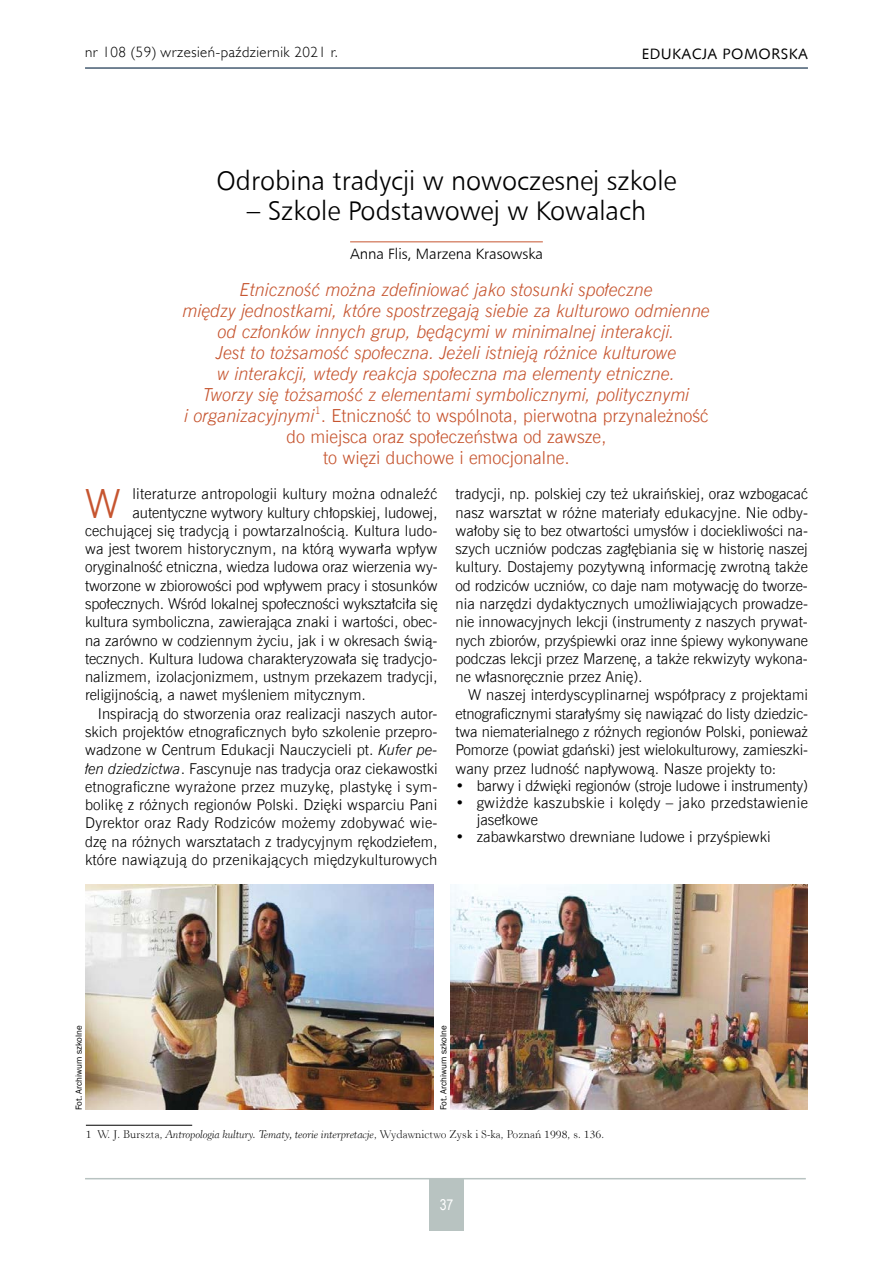
<style>
.page{position:relative;width:893px;height:1263px;background:#fff}
.page>*{position:absolute;margin:0;border:0;box-sizing:border-box;transform-origin:0 0}
.t1{font:40.35px "News Goth Lt EU";color:#c65530}
.t2{font:27px "Humnst 777 Lt EU";color:#000}
.t3{font:italic 18px/21px "News Goth Lt EU";color:#c65530;text-align:center}
.t4{font:15px/18.3px "News Goth Lt EU";color:#000;text-align:justify}
.t5{font:15px/17.1px "News Goth Lt EU";letter-spacing:.02em;color:#000}
.t6{font:15px "Humanst 521 Lt EU";letter-spacing:.03em;color:#000}
.t7{font:15px "Humnst 777 Lt EU";color:#000}
.t8{font:15px "Humanst 531 EU";letter-spacing:.03em;color:#000}
.t9{font:15px "Arial Narrow";color:#fff}
.t10{font:12px "Revivl 555 Lt EU";color:#000}
.t11{font:9px "Franklin Gothic";color:#000}
.s1{font-style:normal}
.s2{font-style:italic}
</style>
<div class="page">
<hr style="left:85px;top:1178px;width:721px;height:1px;background:#b8c3c1">
<hr style="left:85px;top:67px;width:723px;height:2px;background:#465c71">
<div style="left:429px;top:1178px;width:35px;height:52px;background:#b8c3c1"></div>
<hr style="left:350px;top:241px;width:193px;height:1px;background:#c65530">
<hr style="left:86px;top:1125px;width:106px;height:1px;background:#000">
<img style="left:85px;top:884px;width:349px;height:226px">
<img style="left:451px;top:884px;width:357px;height:226px">
<p class="t6" style="left:85px;top:43px;width:255px">nr 108 (59) wrzesień-październik 2021 r.</p>
<p class="t8" style="left:642px;top:44px;width:168px">EDUKACJA POMORSKA</p>
<h2 class="t2" style="left:216px;top:164px;width:462px">Odrobina tradycji w nowoczesnej szkole</h2>
<h2 class="t2" style="left:247px;top:194px;width:401px">– Szkole Podstawowej w Kowalach</h2>
<p class="t7" style="left:350px;top:245px;width:194px">Anna Flis, Marzena Krasowska</p>
<p class="t3" style="left:183px;top:279px;width:529px">Etniczność można zdefiniować jako stosunki społeczne<br>między jednostkami, które spostrzegają siebie za kulturowo odmienne od członków innych grup, będącymi w minimalnej interakcji.<br>Jest to tożsamość społeczna. Jeżeli istnieją różnice kulturowe<br>w interakcji, wtedy reakcja społeczna ma elementy etniczne.<br>Tworzy się tożsamość z elementami symbolicznymi, politycznymi<br>i organizacyjnymi<sup>1</sup><span class="s1">. Etniczność to wspólnota, pierwotna przynależność do miejsca oraz społeczeństwa od zawsze,<br>to więzi duchowe i emocjonalne.</span></p>
<h1 class="t1" style="left:85px;top:478px;width:37px">W</h1>
<p class="t4" style="left:132px;top:485px;width:306px">literaturze antropologii kultury można odnaleźć</p>
<p class="t4" style="left:132px;top:503px;width:307px">autentyczne wytwory kultury chłopskiej, ludowej,</p>
<p class="t4" style="left:85px;top:522px;width:354px">cechującej się tradycją i powtarzalnością. Kultura ludo-</p>
<p class="t4" style="left:85px;top:540px;width:354px">wa jest tworem historycznym, na którą wywarła wpływ</p>
<p class="t4" style="left:85px;top:558px;width:354px">oryginalność etniczna, wiedza ludowa oraz wierzenia wy-</p>
<p class="t4" style="left:85px;top:576px;width:354px">tworzone w zbiorowości pod wpływem pracy i stosunków</p>
<p class="t4" style="left:85px;top:595px;width:354px">społecznych. Wśród lokalnej społeczności wykształciła się</p>
<p class="t4" style="left:85px;top:613px;width:354px">kultura symboliczna, zawierająca znaki i wartości, obec-</p>
<p class="t4" style="left:85px;top:631px;width:354px">na zarówno w codziennym życiu, jak i w okresach świą-</p>
<p class="t4" style="left:85px;top:650px;width:354px">tecznych. Kultura ludowa charakteryzowała się tradycjo-</p>
<p class="t4" style="left:85px;top:668px;width:354px">nalizmem, izolacjonizmem, ustnym przekazem tradycji,</p>
<p class="t4" style="left:85px;top:686px;width:282px">religijnością, a nawet myśleniem mitycznym.</p>
<p class="t4" style="left:98px;top:704px;width:341px">Inspiracją do stworzenia oraz realizacji naszych autor-</p>
<p class="t4" style="left:85px;top:723px;width:354px">skich projektów etnograficznych było szkolenie przepro-</p>
<p class="t4" style="left:85px;top:741px;width:354px">wadzone w Centrum Edukacji Nauczycieli pt. <span class="s2">Kufer pe-</span></p>
<p class="t4" style="left:85px;top:759px;width:354px"><span class="s2">łen dziedzictwa</span>. Fascynuje nas tradycja oraz ciekawostki</p>
<p class="t4" style="left:85px;top:777px;width:354px">etnograficzne wyrażone przez muzykę, plastykę i sym-</p>
<p class="t4" style="left:85px;top:796px;width:354px">bolikę z różnych regionów Polski. Dzięki wsparciu Pani</p>
<p class="t5" style="left:85px;top:815px;width:354px">Dyrektor oraz Rady Rodziców możemy zdobywać wie-</p>
<p class="t4" style="left:85px;top:832px;width:354px">dzę na różnych warsztatach z tradycyjnym rękodziełem,</p>
<p class="t4" style="left:85px;top:851px;width:354px">które nawiązują do przenikających międzykulturowych</p>
<p class="t4" style="left:455px;top:485px;width:354px">tradycji, np. polskiej czy też ukraińskiej, oraz wzbogacać nasz warsztat w różne materiały edukacyjne. Nie odby&shy;wałoby się to bez otwartości umysłów i dociekliwości na&shy;szych uczniów podczas zagłębiania się w historię naszej kultury. Dostajemy pozytywną informację zwrotną także od rodziców uczniów, co daje nam motywację do tworze&shy;nia narzędzi dydaktycznych umożliwiających prowadze&shy;nie innowacyjnych lekcji (instrumenty z naszych prywat&shy;nych zbiorów, przyśpiewki oraz inne śpiewy wykonywane podczas lekcji przez Marzenę, a także rekwizyty wykona&shy;ne własnoręcznie przez Anię).</p>
<p class="t4" style="left:455px;top:686px;width:354px;text-indent:13px">W naszej interdyscyplinarnej współpracy z projektami etnograficznymi starałyśmy się nawiązać do listy dziedzic&shy;twa niematerialnego z różnych regionów Polski, ponieważ Pomorze (powiat gdański) jest wielokulturowy, zamieszki&shy;wany przez ludność napływową. Nasze projekty to:</p>
<p class="t4" style="left:455px;top:776px;width:354px">• barwy i dźwięki regionów (stroje ludowe i instrumenty)</p>
<p class="t5" style="left:477px;top:794px;width:333px;text-indent:-21px">• gwiżdże kaszubskie i kolędy – jako przedstawienie jasełkowe</p>
<p class="t4" style="left:455px;top:828px;width:317px">• zabawkarstwo drewniane ludowe i przyśpiewki</p>
<p class="t11" style="left:73px;top:1110px;width:86px;rotate:-90deg">Fot. Archiwum szkolne</p>
<p class="t11" style="left:438px;top:1110px;width:86px;rotate:-90deg">Fot. Archiwum szkolne</p>
<p class="t10" style="left:86px;top:1127px;width:520px">1 W. J. Burszta, <span class="s2">Antropologia kultury. Tematy, teorie interpretacje</span>, Wydawnictwo Zysk i S-ka, Poznań 1998, s. 136.</p>
<p class="t9" style="left:440px;top:1193px;width:15px">37</p>
</div>
